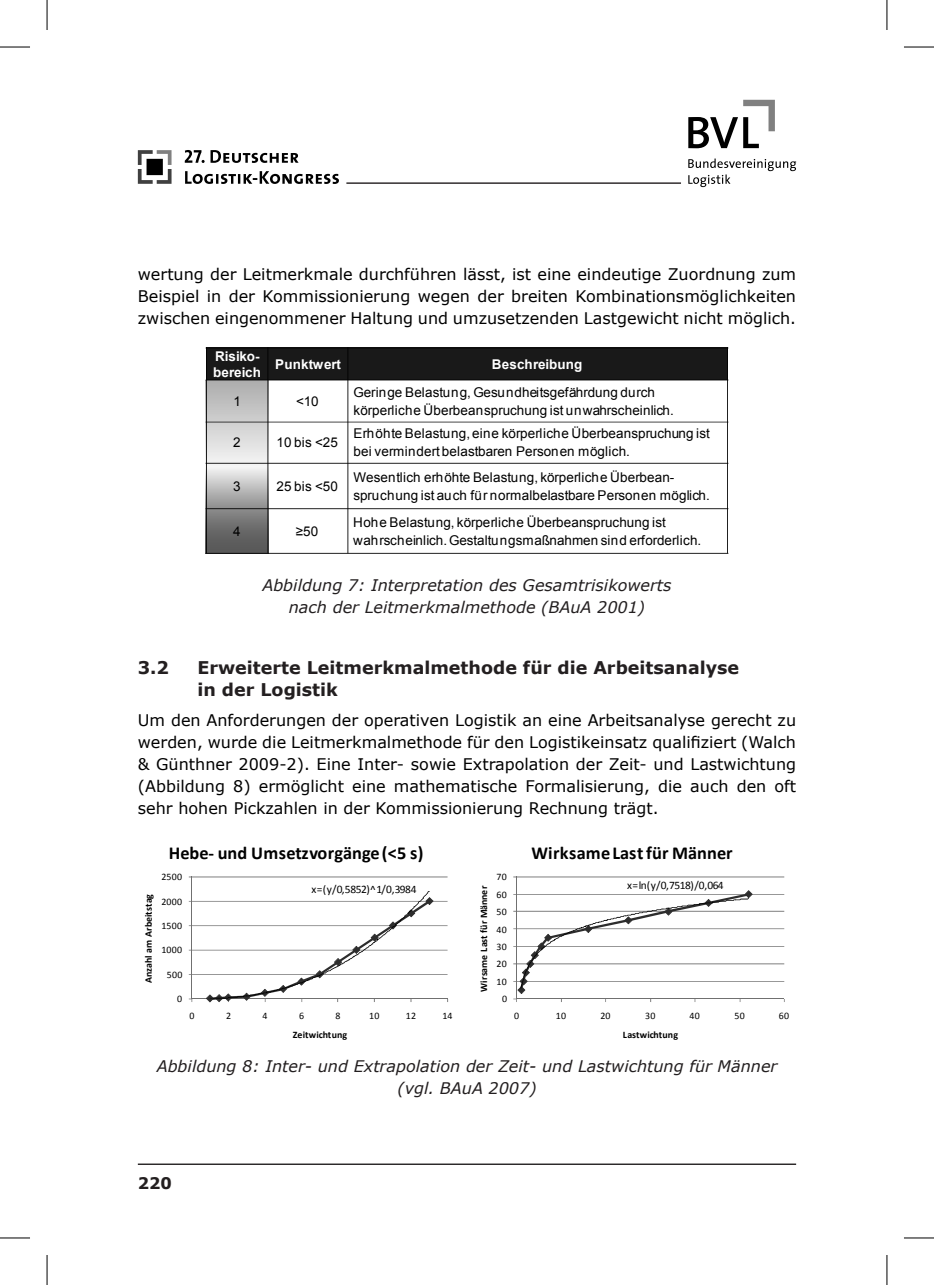
<style>
.page{position:relative;width:934px;height:1285px;background:#fff}
.page>*{position:absolute;margin:0;border:0;box-sizing:border-box;transform-origin:0 0}
.t1{font:700 18.2px "Calibri";letter-spacing:.005em;color:#000}
.t2{font:700 17.6px/22px "Verdana";color:#231f20}
.t3{font:16px/22px "Verdana";color:#000;text-align:justify}
.t4{font:italic 16px/22px "Verdana";color:#231f20;text-align:center}
.t5{font:700 16px "Verdana";color:#231f20}
.t6{font:13.4px/18.6px "Arial MT OV BDCTRB";letter-spacing:.005em;color:#000}
.t7{font:13.4px/16.8px "Arial Bold MT OV ADCTRB";letter-spacing:.005em;color:#fff}
.t8{font:11.4px "Calibri OV GDCTRB";letter-spacing:-.035em;color:#000}
.t9{font:700 10px "Calibri";letter-spacing:.005em;color:#000}
.t10{font:10px "Calibri OV GDCTRB";letter-spacing:.03em;color:#000}
</style>
<div class="page">
<hr style="left:138px;top:1163px;width:657px;height:2px;background:#231f20">
<hr style="left:346px;top:182px;width:334px;height:2px;background:#231f20">
<svg style="left:138px;top:150px;width:33px;height:34px"></svg>
<svg style="left:185px;top:171px;width:154px;height:13px"></svg>
<svg style="left:185px;top:150px;width:113px;height:13px"></svg>
<svg style="left:688px;top:100px;width:107px;height:87px"></svg>
<img style="left:205px;top:380px;width:62px;height:173px">
<div style="left:206px;top:347px;width:520px;height:32px;background:#191919"></div>
<hr style="left:267px;top:347px;width:1px;height:206px;background:#000">
<hr style="left:347px;top:347px;width:1px;height:206px;background:#000">
<hr style="left:205px;top:379px;width:523px;height:1px;background:#000">
<hr style="left:205px;top:422px;width:523px;height:1px;background:#000">
<hr style="left:205px;top:463px;width:523px;height:1px;background:#000">
<hr style="left:205px;top:508px;width:523px;height:1px;background:#000">
<hr style="left:206px;top:347px;width:1px;height:206px;background:#000">
<hr style="left:726px;top:347px;width:1px;height:206px;background:#000">
<hr style="left:205px;top:347px;width:523px;height:1px;background:#000">
<hr style="left:205px;top:553px;width:523px;height:1px;background:#000">
<hr style="left:192px;top:974px;width:255px;height:1px;background:#707070">
<hr style="left:192px;top:949px;width:255px;height:1px;background:#707070">
<hr style="left:192px;top:925px;width:255px;height:1px;background:#707070">
<hr style="left:192px;top:901px;width:255px;height:1px;background:#707070">
<hr style="left:192px;top:876px;width:255px;height:1px;background:#707070">
<hr style="left:191px;top:877px;width:1px;height:122px;background:#707070">
<hr style="left:192px;top:998px;width:255px;height:1px;background:#707070">
<svg style="left:206px;top:891px;width:227px;height:111px"></svg>
<hr style="left:516px;top:981px;width:268px;height:1px;background:#707070">
<hr style="left:516px;top:963px;width:268px;height:1px;background:#707070">
<hr style="left:516px;top:946px;width:268px;height:1px;background:#707070">
<hr style="left:516px;top:928px;width:268px;height:1px;background:#707070">
<hr style="left:516px;top:911px;width:268px;height:1px;background:#707070">
<hr style="left:516px;top:894px;width:268px;height:1px;background:#707070">
<hr style="left:516px;top:876px;width:268px;height:1px;background:#707070">
<hr style="left:516px;top:877px;width:1px;height:122px;background:#707070">
<hr style="left:516px;top:998px;width:268px;height:1px;background:#707070">
<svg style="left:513px;top:890px;width:239px;height:112px"></svg>
<hr style="left:0;top:47px;width:30px;height:1px;background:#000">
<hr style="left:903px;top:47px;width:30px;height:1px;background:#000">
<hr style="left:0;top:1237px;width:30px;height:1px;background:#000">
<hr style="left:903px;top:1237px;width:30px;height:1px;background:#000">
<hr style="left:47px;top:0;width:1px;height:30px;background:#000">
<hr style="left:47px;top:1255px;width:1px;height:30px;background:#000">
<hr style="left:886px;top:0;width:1px;height:30px;background:#000">
<hr style="left:886px;top:1255px;width:1px;height:30px;background:#000">
<p class="t3" style="left:138px;top:263px;width:659px">wertung der Leitmerkmale durchführen lässt, ist eine eindeutige Zuordnung zum Beispiel in der Kommissionierung wegen der breiten Kombinationsmöglichkeiten zwischen eingenommener Haltung und umzusetzenden Lastgewicht nicht möglich.</p>
<p class="t7" style="left:213px;top:348px;width:49px">Risiko&shy;bereich</p>
<p class="t7" style="left:275px;top:356px;width:67px">Punktwert</p>
<p class="t7" style="left:491px;top:356px;width:92px">Beschreibung</p>
<p class="t6" style="left:233px;top:392px;width:9px">1</p>
<p class="t6" style="left:296px;top:392px;width:24px">&lt;10</p>
<p class="t6" style="left:353px;top:383px;width:321px">Geringe Belastung, Gesundheitsgefährdung durch körperliche Überbeanspruchung ist unwahrscheinlich.</p>
<p class="t6" style="left:233px;top:433px;width:9px">2</p>
<p class="t6" style="left:276px;top:433px;width:63px">10 bis &lt;25</p>
<p class="t6" style="left:353px;top:424px;width:358px">Erhöhte Belastung, eine körperliche Überbeanspruchung ist bei vermindert belastbaren Personen möglich.</p>
<p class="t6" style="left:233px;top:477px;width:9px">3</p>
<p class="t6" style="left:276px;top:477px;width:63px">25 bis &lt;50</p>
<p class="t6" style="left:353px;top:468px;width:358px">Wesentlich erhöhte Belastung, körperliche Überbean&shy;spruchung ist auch für normalbelastbare Personen möglich.</p>
<p class="t6" style="left:233px;top:522px;width:9px">4</p>
<p class="t6" style="left:295px;top:522px;width:24px">≥50</p>
<p class="t6" style="left:353px;top:513px;width:349px">Hohe Belastung, körperliche Überbeanspruchung ist wahrscheinlich. Gestaltungsmaßnahmen sind erforderlich.</p>
<p class="t4" style="left:262px;top:573px;width:410px">Abbildung 7: Interpretation des Gesamtrisikowerts nach der Leitmerkmalmethode (BAuA 2001)</p>
<p class="t2" style="left:138px;top:655px;width:33px">3.2</p>
<p class="t2" style="left:197px;top:655px;width:543px">Erweiterte Leitmerkmalmethode für die Arbeitsanalyse in der Logistik</p>
<p class="t3" style="left:138px;top:709px;width:659px">Um den Anforderungen der operativen Logistik an eine Arbeitsanalyse gerecht zu werden, wurde die Leitmerkmalmethode für den Logistikeinsatz qualifiziert (Walch &amp; Günthner 2009-2). Eine Inter- sowie Extrapolation der Zeit- und Lastwichtung (Abbildung 8) ermöglicht eine mathematische Formalisierung, die auch den oft sehr hohen Pickzahlen in der Kommissionierung Rechnung trägt.</p>
<p class="t9" style="left:142px;top:983px;width:91px;rotate:-90deg">Anzahl am Arbeitstag</p>
<p class="t1" style="left:169px;top:842px;width:256px">Hebe- und Umsetzvorgänge(&lt;5 s)</p>
<p class="t1" style="left:531px;top:842px;width:202px">WirksameLastfür Männer</p>
<p class="t10" style="left:161px;top:870px;width:22px">2500</p>
<p class="t10" style="left:161px;top:895px;width:22px">2000</p>
<p class="t10" style="left:161px;top:919px;width:22px">1500</p>
<p class="t10" style="left:161px;top:944px;width:22px">1000</p>
<p class="t10" style="left:167px;top:968px;width:17px">500</p>
<p class="t10" style="left:177px;top:993px;width:7px">0</p>
<p class="t10" style="left:496px;top:870px;width:12px">70</p>
<p class="t8" style="left:311px;top:882px;width:106px">x=(y/0,5852)^1/0,3984</p>
<p class="t8" style="left:627px;top:878px;width:98px">x=ln(y/0,7518)/0,064</p>
<p class="t9" style="left:477px;top:991px;width:107px;rotate:-90deg">Wirsame Last für Männer</p>
<p class="t10" style="left:496px;top:888px;width:12px">60</p>
<p class="t10" style="left:496px;top:905px;width:12px">50</p>
<p class="t10" style="left:496px;top:923px;width:12px">40</p>
<p class="t10" style="left:496px;top:940px;width:12px">30</p>
<p class="t10" style="left:496px;top:958px;width:12px">20</p>
<p class="t10" style="left:496px;top:975px;width:12px">10</p>
<p class="t10" style="left:502px;top:993px;width:7px">0</p>
<p class="t10" style="left:189px;top:1009px;width:7px">0</p>
<p class="t10" style="left:226px;top:1009px;width:7px">2</p>
<p class="t10" style="left:262px;top:1009px;width:7px">4</p>
<p class="t10" style="left:299px;top:1009px;width:7px">6</p>
<p class="t10" style="left:335px;top:1009px;width:7px">8</p>
<p class="t10" style="left:369px;top:1009px;width:12px">10</p>
<p class="t10" style="left:405px;top:1009px;width:12px">12</p>
<p class="t10" style="left:442px;top:1009px;width:12px">14</p>
<p class="t9" style="left:293px;top:1029px;width:56px">Zeitwichtung</p>
<p class="t10" style="left:514px;top:1009px;width:7px">0</p>
<p class="t10" style="left:555px;top:1009px;width:12px">10</p>
<p class="t10" style="left:600px;top:1009px;width:12px">20</p>
<p class="t10" style="left:644px;top:1009px;width:12px">30</p>
<p class="t10" style="left:689px;top:1009px;width:12px">40</p>
<p class="t10" style="left:734px;top:1009px;width:12px">50</p>
<p class="t10" style="left:778px;top:1009px;width:12px">60</p>
<p class="t9" style="left:622px;top:1029px;width:57px">Lastwichtung</p>
<p class="t4" style="left:157px;top:1054px;width:622px">Abbildung 8: Inter- und Extrapolation der Zeit- und Lastwichtung für Männer (vgl. BAuA 2007)</p>
<p class="t5" style="left:138px;top:1172px;width:36px">220</p>
</div>
